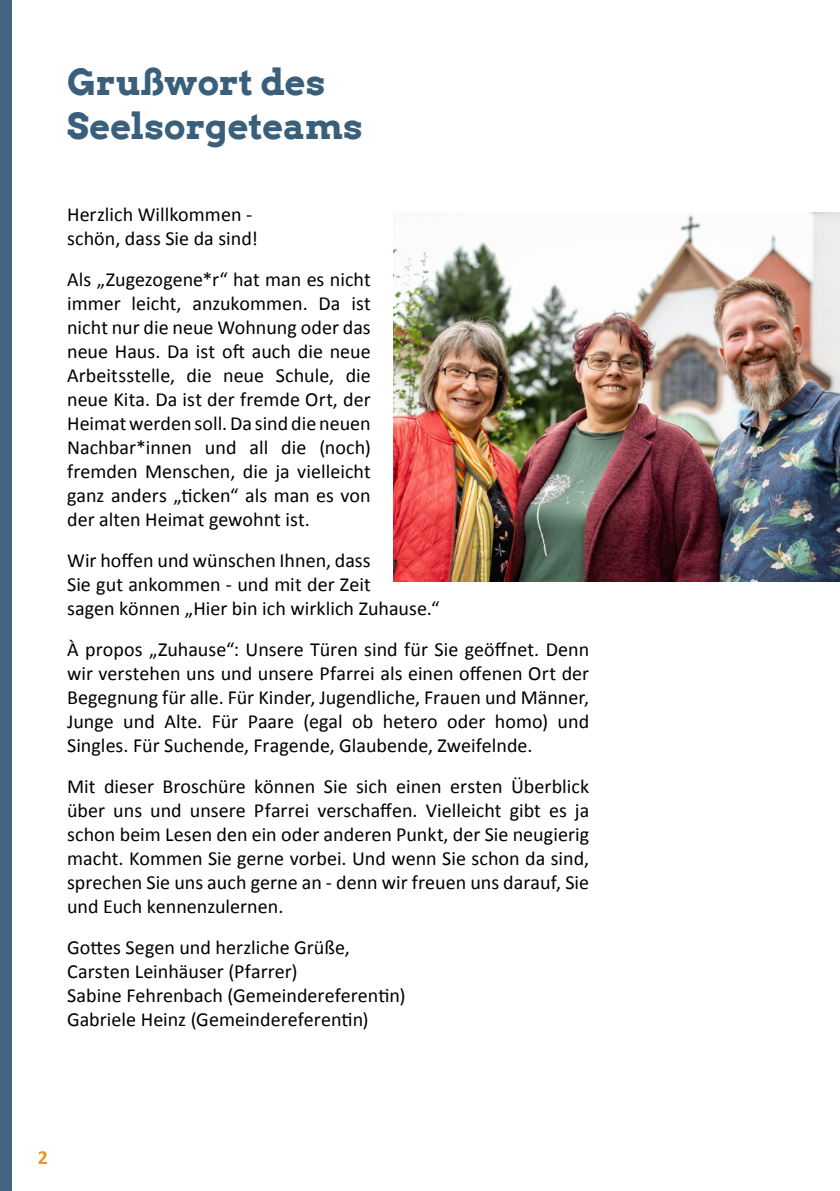
<style>
.page{position:relative;width:840px;height:1191px;background:#fff}
.page>*{position:absolute;margin:0;border:0;box-sizing:border-box;transform-origin:0 0}
.Überschrift_1{font:700 36px/43.2px "Arvo";letter-spacing:-.005em;color:#395f7b}
.t1{font:20px/24px "Calibri";color:#000}
.t2{font:700 20px "Calibri";color:#e69825}
</style>
<div class="page">
<div style="left:0;top:0;width:11px;height:1191px;background:#446582"></div>
<img style="left:393px;top:213px;width:446px;height:368px">
<p class="Überschrift_1" style="left:67px;top:60px;width:297px">Grußwort des<br>Seelsorgeteams</p>
<p class="t1" style="left:67px;top:201px;width:192px">Herzlich Willkommen - schön, dass Sie da sind!</p>
<p class="t1" style="left:67px;top:266px;width:305px;text-align:justify">Als „Zugezogene*r“ hat man es nicht immer leicht, anzukommen. Da ist nicht nur die neue Wohnung oder das neue Haus. Da ist oft auch die neue Arbeitsstelle, die neue Schule, die neue Kita. Da ist der fremde Ort, der Heimat werden soll. Da sind die neuen Nachbar*innen und all die (noch) fremden Menschen, die ja vielleicht ganz anders „ticken“ als man es von der alten Heimat gewohnt ist.</p>
<p class="t1" style="left:67px;top:547px;width:373px">Wir hoffen und wünschen Ihnen, dass<br>Sie gut ankommen - und mit der Zeit<br>sagen können „Hier bin ich wirklich Zuhause.“</p>
<p class="t1" style="left:67px;top:636px;width:523px;text-align:justify">À propos „Zuhause“: Unsere Türen sind für Sie geöffnet. Denn wir verstehen uns und unsere Pfarrei als einen offenen Ort der Begegnung für alle. Für Kinder, Jugendliche, Frauen und Männer, Junge und Alte. Für Paare (egal ob hetero oder homo) und Singles. Für Suchende, Fragende, Glaubende, Zweifelnde.</p>
<p class="t1" style="left:67px;top:773px;width:523px;text-align:justify">Mit dieser Broschüre können Sie sich einen ersten Überblick über uns und unsere Pfarrei verschaffen. Vielleicht gibt es ja schon beim Lesen den ein oder anderen Punkt, der Sie neugierig macht. Kommen Sie gerne vorbei. Und wenn Sie schon da sind, sprechen Sie uns auch gerne an - denn wir freuen uns darauf, Sie und Euch kennenzulernen.</p>
<p class="t1" style="left:67px;top:934px;width:340px">Gottes Segen und herzliche Grüße, Carsten Leinhäuser (Pfarrer)<br>Sabine Fehrenbach (Gemeindereferentin)<br>Gabriele Heinz (Gemeindereferentin)</p>
<p class="t2" style="left:38px;top:1143px;width:12px">2</p>
</div>
